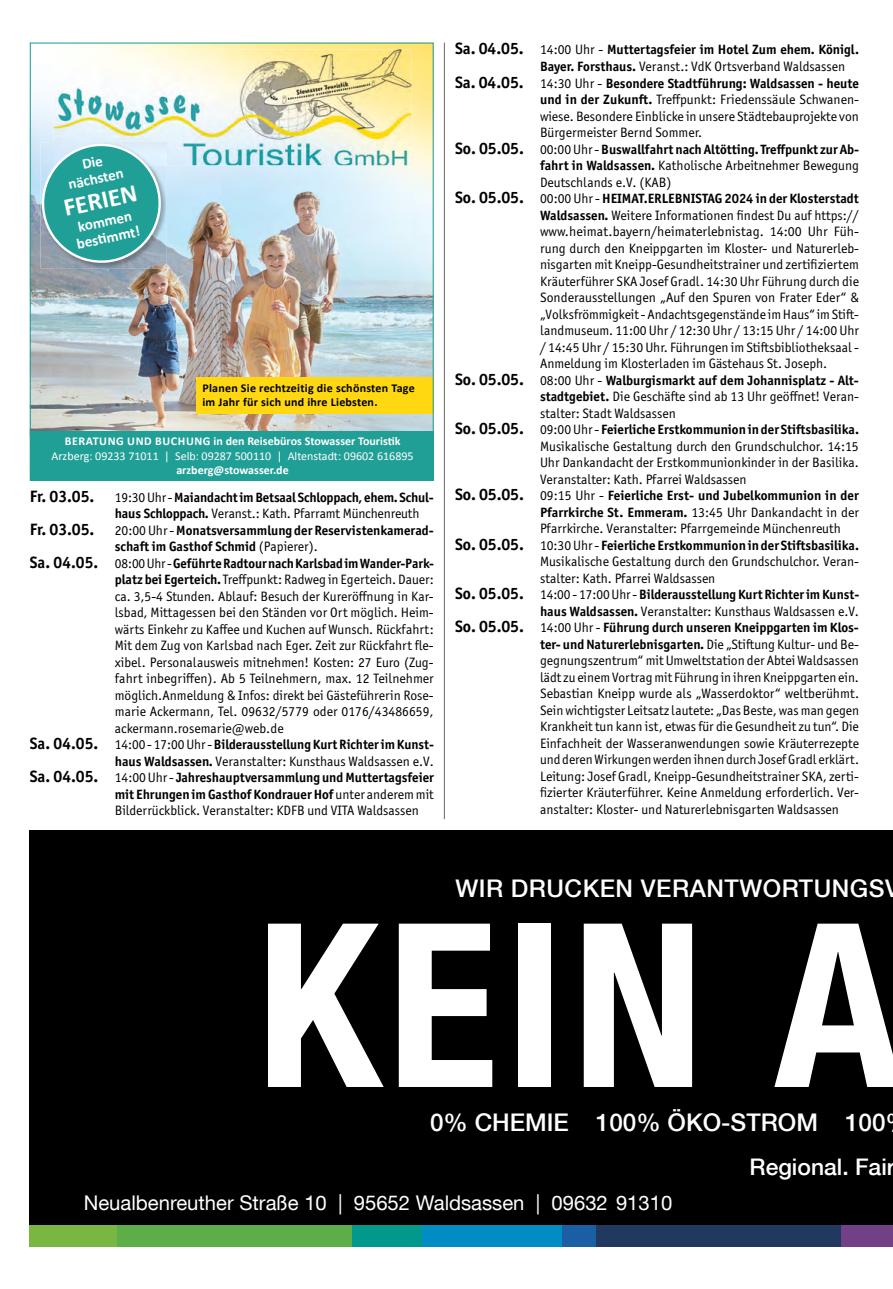
<style>
.page{position:relative;width:893px;height:1289px;background:#fff}
.page>*{position:absolute;margin:0;border:0;box-sizing:border-box;transform-origin:0 0}
.t1{font:228.6px "Helvetica Neue LT 77 Bold Cond";color:#fff}
.t2{font:700 25.5px "Calibri";color:#fff}
.t3{font:500 24.3px "Helvetica Neue LT 65";letter-spacing:.02em;color:#fff}
.t4{font:500 24.3px "Helvetica Neue LT 65";color:#fff}
.t5{font:500 22.8px "Helvetica Neue LT 65";color:#fff}
.t6{font:20.25px "Helvetica Neue LT 55";color:#fff}
.t7{font:700 15px/16.5px "Calibri";color:#fff;text-align:center}
.t8{font:13.65px/16.5px "Officina Sans ITC Pro";color:#000;text-align:justify}
.t9{font:700 13.5px/16.5px "Officina Sans ITC Pro";color:#000;text-align:right}
.t10{font:700 12px "Calibri";color:#fff}
.t11{font:700 12px/14.5px "Calibri";letter-spacing:.02em;color:#000}
.t12{font:12px "Calibri";color:#fff}
.s1{font-size:16.5px}
.s2{font-weight:400;font-size:13.65px}
.s3{font-weight:700;font-size:13.5px}
</style>
<div class="page">
<div style="left:30px;top:829px;width:863px;height:417px;background:#000"></div>
<div style="left:422px;top:1225px;width:140px;height:21px;background:#008dc3"></div>
<div style="left:562px;top:1225px;width:35px;height:21px;background:#1a5ea4"></div>
<div style="left:117px;top:1225px;width:244px;height:21px;background:#5dad48"></div>
<div style="left:30px;top:1225px;width:87px;height:21px;background:#7ab642"></div>
<div style="left:841px;top:1225px;width:52px;height:21px;background:#714087"></div>
<div style="left:352px;top:1225px;width:70px;height:21px;background:#00998b"></div>
<div style="left:597px;top:1225px;width:244px;height:21px;background:#21395e"></div>
<hr style="left:444px;top:43px;width:1px;height:776px;background:#6a6864">
<img style="left:32px;top:45px;width:400px;height:386px">
<img style="left:53px;top:49px;width:358px;height:116px">
<div style="left:30px;top:431px;width:404px;height:49px;background:#209f96"></div>
<div style="left:196px;top:377px;width:238px;height:37px;background:#ffd812"></div>
<img style="left:40px;top:165px;width:127px;height:104px">
<img style="left:163px;top:142px;width:4px;height:23px">
<svg style="left:40px;top:142px;width:123px;height:123px;background:#53adab"></svg>
<p class="t7" style="left:63px;top:160px;width:58px;rotate:-12deg">Die nächsten</p>
<h2 class="t2" style="left:60px;top:190px;width:76px;rotate:-12deg">FERIEN</h2>
<p class="t7" style="left:72px;top:219px;width:66px;rotate:-12deg">kommen besti mmt!</p>
<p class="t11" style="left:202px;top:380px;width:214px">Planen Sie rechtzeitig die schönsten Tage im Jahr für sich und ihre Liebsten.</p>
<p class="t10" style="left:65px;top:432px;width:337px">BERATUNG UND BUCHUNG in den Reisebüros Stowasser Touristik</p>
<p class="t12" style="left:52px;top:447px;width:364px">Arzberg: 09233 71011 | Selb: 09287 500110 | Altenstadt: 09602 616895</p>
<p class="t10" style="left:176px;top:461px;width:114px">arzberg@stowasser.de</p>
<p class="t9" style="left:30px;top:489px;width:406px"><span class="s1">Fr. 03.05.</span> <span class="s2">19:30 Uhr -</span> Maiandacht im Betsaal Schloppach, ehem. Schul-</p>
<p class="t8" style="left:115px;top:505px;width:306px"><span class="s3">haus Schloppach.</span> Veranst.: Kath. Pfarramt Münchenreuth</p>
<p class="t9" style="left:30px;top:522px;width:405px"><span class="s1">Fr. 03.05.</span> <span class="s2">20:00 Uhr -</span> Monatsversammlung der Reservistenkamerad-</p>
<p class="t9" style="left:115px;top:538px;width:205px">schaft im Gasthof Schmid <span class="s2">(Papierer).</span></p>
<p class="t9" style="left:30px;top:555px;width:406px"><span class="s1">Sa. 04.05.</span> <span class="s2">08:00 Uhr -</span> Geführte Radtour nach Karlsbad im Wander-Park-</p>
<p class="t8" style="left:115px;top:571px;width:321px"><span class="s3">platz bei Egerteich.</span> Treffpunkt: Radweg in Egerteich. Dauer: ca. 3,5-4 Stunden. Ablauf: Besuch der Kureröffnung in Kar&shy;lsbad, Mittagessen bei den Ständen vor Ort möglich. Heim&shy;wärts Einkehr zu Kaffee und Kuchen auf Wunsch. Rückfahrt:<br>Mit dem Zug von Karlsbad nach Eger. Zeit zur Rückfahrt fle&shy;xibel. Personalausweis mitnehmen! Kosten: 27 Euro (Zug&shy;fahrt inbegriffen). Ab 5 Teilnehmern, max. 12 Teilnehmer möglich.Anmeldung &amp; Infos: direkt bei Gästeführerin Rose&shy;marie Ackermann, Tel. 09632/5779 oder 0176/43486659, ackermann.rosemarie@web.de</p>
<p class="t9" style="left:30px;top:736px;width:406px"><span class="s1">Sa. 04.05.</span> <span class="s2">14:00 - 17:00 Uhr -</span> Bilderausstellung Kurt Richter im Kunst-</p>
<p class="t8" style="left:115px;top:753px;width:320px"><span class="s3">haus Waldsassen.</span> Veranstalter: Kunsthaus Waldsassen e.V.</p>
<p class="t9" style="left:30px;top:769px;width:406px"><span class="s1">Sa. 04.05.</span> <span class="s2">14:00 Uhr -</span> Jahreshauptversammlung und Muttertagsfeier mit Ehrungen im Gasthof Kondrauer Hof <span class="s2">unter anderem mit</span></p>
<p class="t8" style="left:115px;top:802px;width:306px">Bilderrückblick. Veranstalter: KDFB und VITA Waldsassen</p>
<p class="t9" style="left:455px;top:42px;width:405px"><span class="s1">Sa. 04.05.</span> <span class="s2">14:00 Uhr -</span> Muttertagsfeier im Hotel Zum ehem. Königl.</p>
<p class="t8" style="left:540px;top:58px;width:307px"><span class="s3">Bayer. Forsthaus.</span> Veranst.: VdK Ortsverband Waldsassen</p>
<p class="t9" style="left:455px;top:75px;width:405px"><span class="s1">Sa. 04.05.</span> <span class="s2">14:30 Uhr -</span> Besondere Stadtführung: Waldsassen - heute</p>
<p class="t8" style="left:540px;top:91px;width:320px"><span class="s3">und in der Zukunft.</span> Treffpunkt: Friedenssäule Schwanen&shy;wiese. Besondere Einblicke in unsere Städtebauprojekte von Bürgermeister Bernd Sommer.</p>
<p class="t9" style="left:455px;top:141px;width:405px"><span class="s1">So. 05.05.</span> <span class="s2">00:00 Uhr -</span> Buswallfahrt nach Altötting. Treffpunkt zur Ab-</p>
<p class="t8" style="left:540px;top:157px;width:320px"><span class="s3">fahrt in Waldsassen.</span> Katholische Arbeitnehmer Bewegung<br>Deutschlands e.V. (KAB)</p>
<p class="t9" style="left:455px;top:190px;width:405px"><span class="s1">So. 05.05.</span> <span class="s2">00:00 Uhr -</span> HEIMAT.ERLEBNISTAG 2024 in der Klosterstadt</p>
<p class="t8" style="left:540px;top:207px;width:320px"><span class="s3">Waldsassen.</span> Weitere Informationen findest Du auf https:// www.heimat.bayern/heimaterlebnistag. 14:00 Uhr Füh&shy;rung durch den Kneippgarten im Kloster- und Naturerleb&shy;nisgarten mit Kneipp-Gesundheitstrainer und zertifiziertem Kräuterführer SKA Josef Gradl. 14:30 Uhr Führung durch die Sonderausstellungen „Auf den Spuren von Frater Eder“ &amp; „Volksfrömmigkeit - Andachtsgegenstände im Haus“ im Stift&shy;landmuseum. 11:00 Uhr / 12:30 Uhr / 13:15 Uhr / 14:00 Uhr / 14:45 Uhr / 15:30 Uhr. Führungen im Stiftsbibliotheksaal - Anmeldung im Klosterladen im Gästehaus St. Joseph.</p>
<p class="t9" style="left:455px;top:372px;width:405px"><span class="s1">So. 05.05.</span> <span class="s2">08:00 Uhr -</span> Walburgismarkt auf dem Johannisplatz - Alt-</p>
<p class="t8" style="left:540px;top:388px;width:320px"><span class="s3">stadtgebiet.</span> Die Geschäfte sind ab 13 Uhr geöffnet! Veran&shy;stalter: Stadt Waldsassen</p>
<p class="t9" style="left:455px;top:421px;width:406px"><span class="s1">So. 05.05.</span> <span class="s2">09:00 Uhr -</span> Feierliche Erstkommunion in der Stiftsbasilika.</p>
<p class="t8" style="left:540px;top:438px;width:320px">Musikalische Gestaltung durch den Grundschulchor. 14:15<br>Uhr Dankandacht der Erstkommunionkinder in der Basilika.<br>Veranstalter: Kath. Pfarrei Waldsassen</p>
<p class="t9" style="left:455px;top:487px;width:405px"><span class="s1">So. 05.05.</span> <span class="s2">09:15 Uhr -</span> Feierliche Erst- und Jubelkommunion in der</p>
<p class="t8" style="left:540px;top:504px;width:320px"><span class="s3">Pfarrkirche St. Emmeram.</span> 13:45 Uhr Dankandacht in der<br>Pfarrkirche. Veranstalter: Pfarrgemeinde Münchenreuth</p>
<p class="t9" style="left:455px;top:537px;width:406px"><span class="s1">So. 05.05.</span> <span class="s2">10:30 Uhr -</span> Feierliche Erstkommunion in der Stiftsbasilika.</p>
<p class="t8" style="left:540px;top:553px;width:320px">Musikalische Gestaltung durch den Grundschulchor. Veran&shy;stalter: Kath. Pfarrei Waldsassen</p>
<p class="t9" style="left:455px;top:586px;width:406px"><span class="s1">So. 05.05.</span> <span class="s2">14:00 - 17:00 Uhr -</span> Bilderausstellung Kurt Richter im Kunst-</p>
<p class="t8" style="left:540px;top:603px;width:320px"><span class="s3">haus Waldsassen.</span> Veranstalter: Kunsthaus Waldsassen e.V.</p>
<p class="t9" style="left:455px;top:619px;width:405px"><span class="s1">So. 05.05.</span> <span class="s2">14:00 Uhr -</span> Führung durch unseren Kneippgarten im Klos&shy;ter- und Naturerlebnisgarten. <span class="s2">Die „Stiftung Kultur- und Be-</span></p>
<p class="t8" style="left:540px;top:652px;width:321px">gegnungszentrum“ mit Umweltstation der Abtei Waldsassen lädt zu einem Vortrag mit Führung in ihren Kneippgarten ein.<br>Sebastian Kneipp wurde als „Wasserdoktor“ weltberühmt.<br>Sein wichtigster Leitsatz lautete: „Das Beste, was man gegen Krankheit tun kann ist, etwas für die Gesundheit zu tun“. Die Einfachheit der Wasseranwendungen sowie Kräuterrezepte und deren Wirkungen werden ihnen durch Josef Gradl erklärt.<br>Leitung: Josef Gradl, Kneipp-Gesundheitstrainer SKA, zerti&shy;fizierter Kräuterführer. Keine Anmeldung erforderlich. Ver&shy;anstalter: Kloster- und Naturerlebnisgarten Waldsassen</p>
<h3 class="t3" style="left:455px;top:877px;width:446px">WIR DRUCKEN VERANTWORTUNGSV</h3>
<h1 class="t1" style="left:257px;top:867px;width:646px">KEIN A</h1>
<h3 class="t4" style="left:430px;top:1111px;width:457px">0% CHEMIE 100% ÖKO-STROM 100</h3>
<h3 class="t5" style="left:750px;top:1156px;width:147px">Regional. Fair</h3>
<h3 class="t6" style="left:84px;top:1193px;width:590px">Neualbenreuther Straße 10 | 95652 Waldsassen | 09632 91310</h3>
</div>
